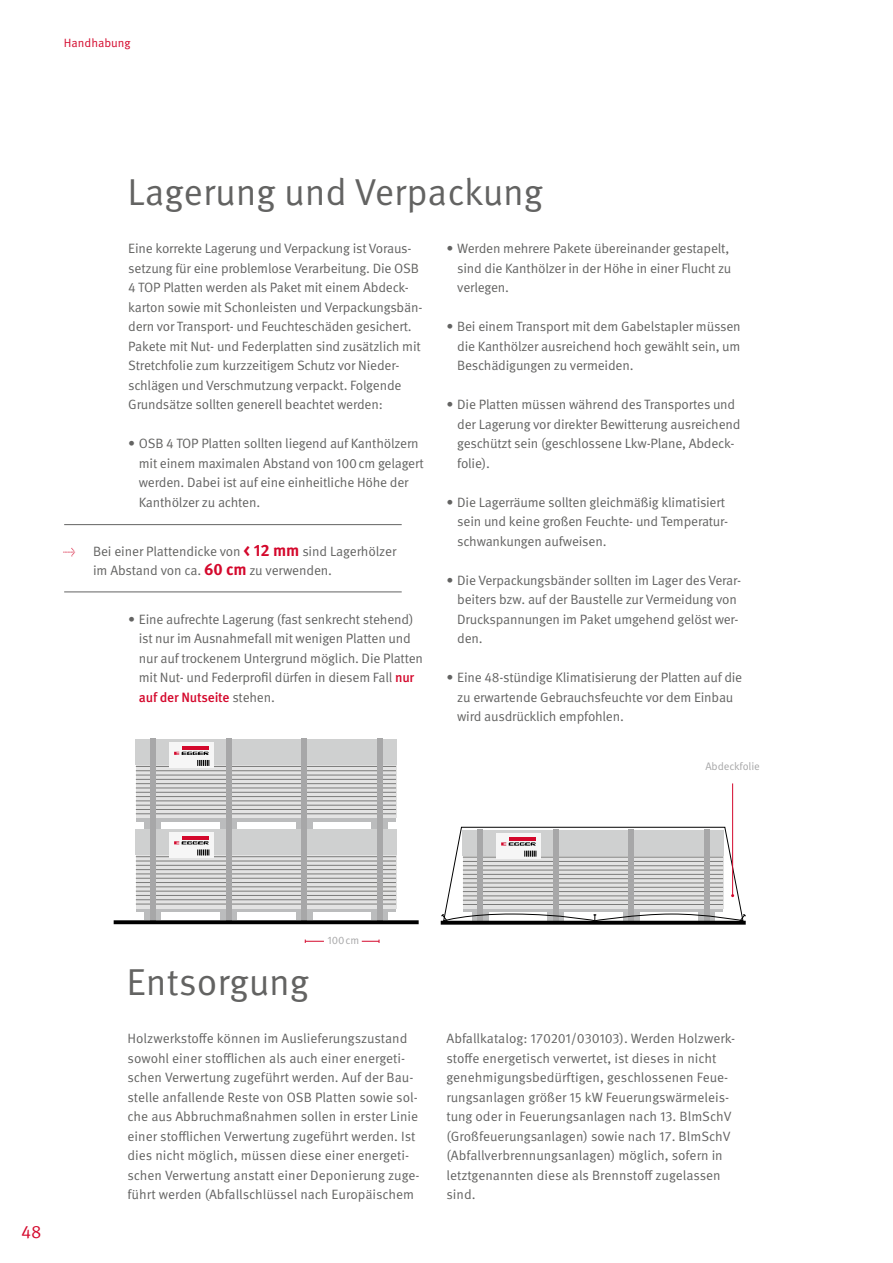
<style>
.page{position:relative;width:893px;height:1263px;background:#fff}
.page>*{position:absolute;margin:0;border:0;box-sizing:border-box;transform-origin:0 0}
.t1{font:37.5px "Meta Pro";color:#636362}
.t2{font:18px "Meta Pro";color:#d4082c}
.t3{font:13.5px/19.5px "Meta Pro";letter-spacing:-.015em;color:#636362}
.t4{font:12px "Meta Pro";color:#d4082c}
.t5{font:10.8px "Meta Pro";letter-spacing:-.01em;color:#a7a7a8}
.t6{font:10.5px "Meta Pro";color:#d4082c}
.s1{font-weight:700;font-size:16.5px;color:#d4082c}
.s2{font-weight:500;color:#d4082c}
</style>
<div class="page">
<svg style="left:441px;top:923px;width:305px;height:2px"></svg>
<hr style="left:137px;top:818px;width:259px;height:3px;background:#bbbcbd">
<div style="left:145px;top:820px;width:16px;height:10px;background:#bbbcbd"></div>
<div style="left:220px;top:820px;width:17px;height:10px;background:#bbbcbd"></div>
<div style="left:371px;top:820px;width:17px;height:10px;background:#bbbcbd"></div>
<svg style="left:136px;top:765px;width:260px;height:53px;background:#dadada"></svg>
<hr style="left:136px;top:813px;width:260px;height:1px;background:#7b7b7a">
<hr style="left:136px;top:809px;width:260px;height:1px;background:#7b7b7a">
<hr style="left:136px;top:805px;width:260px;height:1px;background:#7b7b7a">
<hr style="left:136px;top:800px;width:260px;height:1px;background:#7b7b7a">
<hr style="left:136px;top:796px;width:260px;height:1px;background:#7b7b7a">
<hr style="left:136px;top:792px;width:260px;height:1px;background:#7b7b7a">
<hr style="left:136px;top:787px;width:260px;height:1px;background:#7b7b7a">
<hr style="left:136px;top:783px;width:260px;height:1px;background:#7b7b7a">
<hr style="left:136px;top:779px;width:260px;height:1px;background:#7b7b7a">
<hr style="left:136px;top:774px;width:260px;height:1px;background:#7b7b7a">
<hr style="left:136px;top:770px;width:260px;height:1px;background:#7b7b7a">
<hr style="left:136px;top:766px;width:260px;height:1px;background:#7b7b7a">
<div style="left:296px;top:820px;width:16px;height:10px;background:#bbbcbd"></div>
<div style="left:135px;top:740px;width:261px;height:25px;background:#cfd0d0"></div>
<div style="left:150px;top:738px;width:5px;height:93px;background:#a7a7a8"></div>
<div style="left:377px;top:738px;width:5px;height:93px;background:#a7a7a8"></div>
<div style="left:226px;top:738px;width:5px;height:93px;background:#a7a7a8"></div>
<div style="left:301px;top:738px;width:6px;height:93px;background:#a7a7a8"></div>
<svg style="left:169px;top:742px;width:44px;height:26px"></svg>
<hr style="left:182px;top:747px;width:26px;height:3px;background:#d4082c">
<svg style="left:174px;top:752px;width:35px;height:14px"></svg>
<hr style="left:137px;top:908px;width:259px;height:3px;background:#bbbcbd">
<div style="left:145px;top:910px;width:16px;height:10px;background:#bbbcbd"></div>
<div style="left:220px;top:910px;width:17px;height:10px;background:#bbbcbd"></div>
<div style="left:371px;top:910px;width:17px;height:10px;background:#bbbcbd"></div>
<svg style="left:136px;top:854px;width:260px;height:54px;background:#d9d9d9"></svg>
<hr style="left:136px;top:903px;width:260px;height:1px;background:#7b7b7a">
<hr style="left:136px;top:899px;width:260px;height:1px;background:#7b7b7a">
<hr style="left:136px;top:895px;width:260px;height:1px;background:#7b7b7a">
<hr style="left:136px;top:891px;width:260px;height:1px;background:#7b7b7a">
<hr style="left:136px;top:886px;width:260px;height:1px;background:#7b7b7a">
<hr style="left:136px;top:882px;width:260px;height:1px;background:#7b7b7a">
<hr style="left:136px;top:878px;width:260px;height:1px;background:#7b7b7a">
<hr style="left:136px;top:873px;width:260px;height:1px;background:#7b7b7a">
<hr style="left:136px;top:869px;width:260px;height:1px;background:#7b7b7a">
<hr style="left:136px;top:865px;width:260px;height:1px;background:#7b7b7a">
<hr style="left:136px;top:860px;width:260px;height:1px;background:#7b7b7a">
<hr style="left:136px;top:856px;width:260px;height:1px;background:#7b7b7a">
<div style="left:296px;top:910px;width:16px;height:10px;background:#bbbcbd"></div>
<div style="left:135px;top:829px;width:261px;height:25px;background:#cfd0d0"></div>
<div style="left:169px;top:832px;width:44px;height:26px;background:#f6f6f6"></div>
<hr style="left:182px;top:836px;width:26px;height:3px;background:#d4082c">
<svg style="left:174px;top:841px;width:35px;height:14px"></svg>
<div style="left:226px;top:829px;width:5px;height:93px;background:#a7a7a8"></div>
<div style="left:301px;top:829px;width:6px;height:93px;background:#a7a7a8"></div>
<div style="left:150px;top:829px;width:5px;height:93px;background:#a7a7a8"></div>
<div style="left:377px;top:829px;width:5px;height:93px;background:#a7a7a8"></div>
<svg style="left:114px;top:920px;width:305px;height:4px"></svg>
<hr style="left:732px;top:783px;width:1px;height:113px;background:#d4082c">
<svg style="left:441px;top:827px;width:305px;height:96px"></svg>
<svg style="left:362px;top:939px;width:18px;height:4px"></svg>
<svg style="left:305px;top:939px;width:19px;height:4px"></svg>
<hr style="left:64px;top:524px;width:338px;height:1px;background:#636362">
<hr style="left:64px;top:592px;width:338px;height:1px;background:#636362">
<p class="t4" style="left:64px;top:36px;width:68px">Handhabung</p>
<p class="t6" style="left:63px;top:545px;width:14px">→</p>
<h1 class="t1" style="left:127px;top:169px;width:417px">Lagerung und Verpackung</h1>
<p class="t3" style="left:128px;top:239px;width:296px">Eine korrekte Lagerung und Verpackung ist Voraus&shy;setzung für eine problemlose Verarbeitung. Die OSB 4 TOP Platten werden als Paket mit einem Abdeck&shy;karton sowie mit Schonleisten und Verpackungsbän&shy;dern vor Transport- und Feuchteschäden gesichert.<br>Pakete mit Nut- und Federplatten sind zusätzlich mit Stretchfolie zum kurzzeitigem Schutz vor Nieder&shy;schlägen und Verschmutzung verpackt. Folgende Grundsätze sollten generell beachtet werden:</p>
<p class="t3" style="left:139px;top:434px;width:286px;text-indent:-11px">• OSB 4 TOP Platten sollten liegend auf Kanthölzern mit einem maximalen Abstand von 100cm gelagert werden. Dabei ist auf eine einheitliche Höhe der Kanthölzer zu achten.</p>
<p class="t3" style="left:457px;top:239px;width:276px;text-indent:-11px">• Werden mehrere Pakete übereinander gestapelt, sind die Kanthölzer in der Höhe in einer Flucht zu verlegen.</p>
<p class="t3" style="left:457px;top:317px;width:285px;text-align:justify;text-indent:-11px">• Bei einem Transport mit dem Gabelstapler müssen die Kanthölzer ausreichend hoch gewählt sein, um Beschädigungen zu vermeiden.</p>
<p class="t3" style="left:457px;top:395px;width:285px;text-indent:-11px">• Die Platten müssen während des Transportes und der Lagerung vor direkter Bewitterung ausreichend geschützt sein (geschlossene Lkw-Plane, Abdeck&shy;folie).</p>
<p class="t3" style="left:457px;top:493px;width:273px;text-indent:-11px">• Die Lagerräume sollten gleichmäßig klimatisiert sein und keine großen Feuchte- und Temperatur&shy;schwankungen aufweisen.</p>
<p class="t3" style="left:457px;top:571px;width:285px;text-indent:-11px">• Die Verpackungsbänder sollten im Lager des Verar&shy;beiters bzw. auf der Baustelle zur Vermeidung von Druckspannungen im Paket umgehend gelöst wer&shy;den.</p>
<p class="t3" style="left:457px;top:668px;width:287px;text-indent:-11px">• Eine 48-stündige Klimatisierung der Platten auf die zu erwartende Gebrauchsfeuchte vor dem Einbau wird ausdrücklich empfohlen.</p>
<p class="t5" style="left:705px;top:760px;width:56px">Abdeckfolie</p>
<p class="t3" style="left:93px;top:541px;width:305px">Bei einer Plattendicke von <span class="s1">&lt; 12 mm</span> sind Lagerhölzer im Abstand von ca. <span class="s1">60 cm</span> zu verwenden.</p>
<p class="t3" style="left:139px;top:610px;width:286px;text-indent:-11px">• Eine aufrechte Lagerung (fast senkrecht stehend) ist nur im Ausnahmefall mit wenigen Platten und nur auf trockenem Untergrund möglich. Die Platten mit Nut- und Federprofil dürfen in diesem Fall <span class="s2">nur auf der Nutseite</span> stehen.</p>
<h2 class="t2" style="left:21px;top:1221px;width:22px">48</h2>
<p class="t5" style="left:328px;top:934px;width:33px">100cm</p>
<h1 class="t1" style="left:126px;top:959px;width:184px">Entsorgung</h1>
<p class="t3" style="left:128px;top:1029px;width:294px">Holzwerkstoffe können im Auslieferungszustand sowohl einer stofflichen als auch einer energeti&shy;schen Verwertung zugeführt werden. Auf der Bau&shy;stelle anfallende Reste von OSB Platten sowie sol&shy;che aus Abbruchmaßnahmen sollen in erster Linie einer stofflichen Verwertung zugeführt werden. Ist dies nicht möglich, müssen diese einer energeti&shy;schen Verwertung anstatt einer Deponierung zuge&shy;führt werden (Abfallschlüssel nach Europäischem</p>
<p class="t3" style="left:446px;top:1029px;width:290px">Abfallkatalog: 170201/030103). Werden Holzwerk&shy;stoffe energetisch verwertet, ist dieses in nicht genehmigungsbedürftigen, geschlossenen Feue&shy;rungsanlagen größer 15 kW Feuerungswärmeleis&shy;tung oder in Feuerungsanlagen nach 13. BlmSchV (Großfeuerungsanlagen) sowie nach 17. BlmSchV (Abfallverbrennungsanlagen) möglich, sofern in letztgenannten diese als Brennstoff zugelassen sind.</p>
</div>
